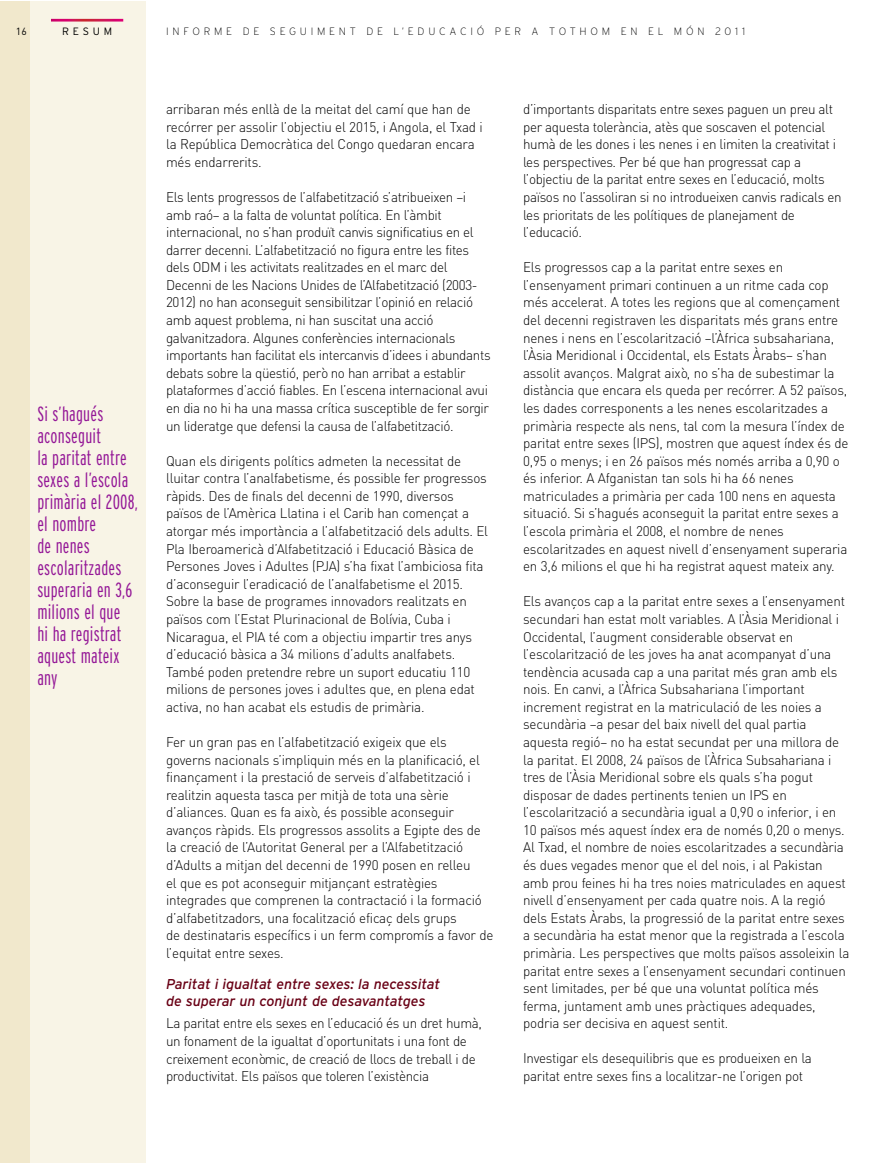
<style>
.page{position:relative;width:893px;height:1163px;background:#fff}
.page>*{position:absolute;margin:0;border:0;box-sizing:border-box;transform-origin:0 0}
.t1{font:300 extra-condensed 20.55px/21.9px "Interstate";letter-spacing:.01em;color:#941797}
.t2{font:italic 14.25px/17.5px "Interstate";letter-spacing:-.005em;color:#690015}
.t3{font:300 13.95px/17.5px "DIN";letter-spacing:-.015em;color:#000;scale:.96 1}
.t4{font:200 10.65px "Interstate";letter-spacing:.355em;color:#000}
.t5{font:300 10.65px "Interstate";letter-spacing:.355em;color:#000}
.t6{font:10.2px "DIN";color:#000}
</style>
<div class="page">
<div style="left:0;top:1px;width:145px;height:1161px;background:#f8f4e6"></div>
<div style="left:0;top:1px;width:29px;height:1161px;background:#f1e8cc"></div>
<svg style="left:51px;top:19px;width:73px;height:3px"></svg>
<p class="t6" style="left:16px;top:28px;width:13px">16</p>
<p class="t5" style="left:62px;top:27px;width:51px">RESUM</p>
<p class="t4" style="left:166px;top:28px;width:580px">INFORME DE SEGUIMENT DE L’EDUCACIÓ PER A TOTHOM EN EL MÓN 2011</p>
<h1 class="t1" style="left:37px;top:404px;width:102px">Si s’hagués aconseguit<br>la paritat entre sexes a l’escola primària el 2008, el nombre<br>de nenes escolaritzades superaria en 3,6 milions el que<br>hi ha registrat aquest mateix any</h1>
<p class="t3" style="left:166px;top:102px;width:331px">arribaran més enllà de la meitat del camí que han de recórrer per assolir l’objectiu el 2015, i Angola, el Txad i la República Democràtica del Congo quedaran encara més endarrerits.</p>
<p class="t3" style="left:166px;top:190px;width:340px">Els lents progressos de l’alfabetització s’atribueixen –i amb raó– a la falta de voluntat política. En l’àmbit internacional, no s’han produït canvis significatius en el darrer decenni. L’alfabetització no figura entre les fites dels ODM i les activitats realitzades en el marc del Decenni de les Nacions Unides de l’Alfabetització (2003- 2012) no han aconseguit sensibilitzar l’opinió en relació amb aquest problema, ni han suscitat una acció galvanitzadora. Algunes conferències internacionals importants han facilitat els intercanvis d’idees i abundants debats sobre la qüestió, però no han arribat a establir plataformes d’acció fiables. En l’escena internacional avui en dia no hi ha una massa crítica susceptible de fer sorgir un lideratge que defensi la causa de l’alfabetització.</p>
<p class="t3" style="left:166px;top:453px;width:337px">Quan els dirigents polítics admeten la necessitat de lluitar contra l’analfabetisme, és possible fer progressos ràpids. Des de finals del decenni de 1990, diversos països de l’Amèrica Llatina i el Carib han començat a atorgar més importància a l’alfabetització dels adults. El Pla Iberoamericà d’Alfabetització i Educació Bàsica de Persones Joves i Adultes (PJA) s’ha fixat l’ambiciosa fita d’aconseguir l’eradicació de l’analfabetisme el 2015.<br>Sobre la base de programes innovadors realitzats en països com l’Estat Plurinacional de Bolívia, Cuba i Nicaragua, el PIA té com a objectiu impartir tres anys d’educació bàsica a 34 milions d’adults analfabets.<br>També poden pretendre rebre un suport educatiu 110 milions de persones joves i adultes que, en plena edat activa, no han acabat els estudis de primària.</p>
<p class="t3" style="left:166px;top:734px;width:342px">Fer un gran pas en l’alfabetització exigeix que els governs nacionals s’impliquin més en la planificació, el finançament i la prestació de serveis d’alfabetització i realitzin aquesta tasca per mitjà de tota una sèrie d’aliances. Quan es fa això, és possible aconseguir avanços ràpids. Els progressos assolits a Egipte des de la creació de l’Autoritat General per a l’Alfabetització d’Adults a mitjan del decenni de 1990 posen en relleu<br>el que es pot aconseguir mitjançant estratègies integrades que comprenen la contractació i la formació d’alfabetitzadors, una focalització eficaç dels grups<br>de destinataris específics i un ferm compromís a favor de l’equitat entre sexes.</p>
<p class="t2" style="left:166px;top:976px;width:276px">Paritat i igualtat entre sexes: la necessitat de superar un conjunt de desavantatges</p>
<p class="t3" style="left:166px;top:1016px;width:330px">La paritat entre els sexes en l’educació és un dret humà, un fonament de la igualtat d’oportunitats i una font de creixement econòmic, de creació de llocs de treball i de productivitat. Els països que toleren l’existència</p>
<p class="t3" style="left:523px;top:102px;width:333px">d’importants disparitats entre sexes paguen un preu alt per aquesta tolerància, atès que soscaven el potencial humà de les dones i les nenes i en limiten la creativitat i les perspectives. Per bé que han progressat cap a l’objectiu de la paritat entre sexes en l’educació, molts països no l’assoliran si no introdueixen canvis radicals en les prioritats de les polítiques de planejament de l’educació.</p>
<p class="t3" style="left:523px;top:260px;width:340px">Els progressos cap a la paritat entre sexes en l’ensenyament primari continuen a un ritme cada cop més accelerat. A totes les regions que al començament del decenni registraven les disparitats més grans entre nenes i nens en l’escolarització –l’Àfrica subsahariana, l’Àsia Meridional i Occidental, els Estats Àrabs– s’han assolit avanços. Malgrat això, no s’ha de subestimar la distància que encara els queda per recórrer. A 52 països, les dades corresponents a les nenes escolaritzades a primària respecte als nens, tal com la mesura l’índex de paritat entre sexes (IPS), mostren que aquest índex és de 0,95 o menys; i en 26 països més només arriba a 0,90 o és inferior. A Afganistan tan sols hi ha 66 nenes matriculades a primària per cada 100 nens en aquesta situació. Si s’hagués aconseguit la paritat entre sexes a l’escola primària el 2008, el nombre de nenes escolaritzades en aquest nivell d’ensenyament superaria en 3,6 milions el que hi ha registrat aquest mateix any.</p>
<p class="t3" style="left:523px;top:594px;width:341px">Els avanços cap a la paritat entre sexes a l’ensenyament secundari han estat molt variables. A l’Àsia Meridional i Occidental, l’augment considerable observat en l’escolarització de les joves ha anat acompanyat d’una tendència acusada cap a una paritat més gran amb els nois. En canvi, a l’Àfrica Subsahariana l’important increment registrat en la matriculació de les noies a secundària –a pesar del baix nivell del qual partia aquesta regió– no ha estat secundat per una millora de la paritat. El 2008, 24 països de l’Àfrica Subsahariana i tres de l’Àsia Meridional sobre els quals s’ha pogut disposar de dades pertinents tenien un IPS en l’escolarització a secundària igual a 0,90 o inferior, i en 10 països més aquest índex era de només 0,20 o menys.<br>Al Txad, el nombre de noies escolaritzades a secundària és dues vegades menor que el del nois, i al Pakistan amb prou feines hi ha tres noies matriculades en aquest nivell d’ensenyament per cada quatre nois. A la regió dels Estats Àrabs, la progressió de la paritat entre sexes a secundària ha estat menor que la registrada a l’escola primària. Les perspectives que molts països assoleixin la paritat entre sexes a l’ensenyament secundari continuen sent limitades, per bé que una voluntat política més ferma, juntament amb unes pràctiques adequades, podria ser decisiva en aquest sentit.</p>
<p class="t3" style="left:523px;top:1051px;width:302px">Investigar els desequilibris que es produeixen en la paritat entre sexes fins a localitzar-ne l’origen pot</p>
</div>
